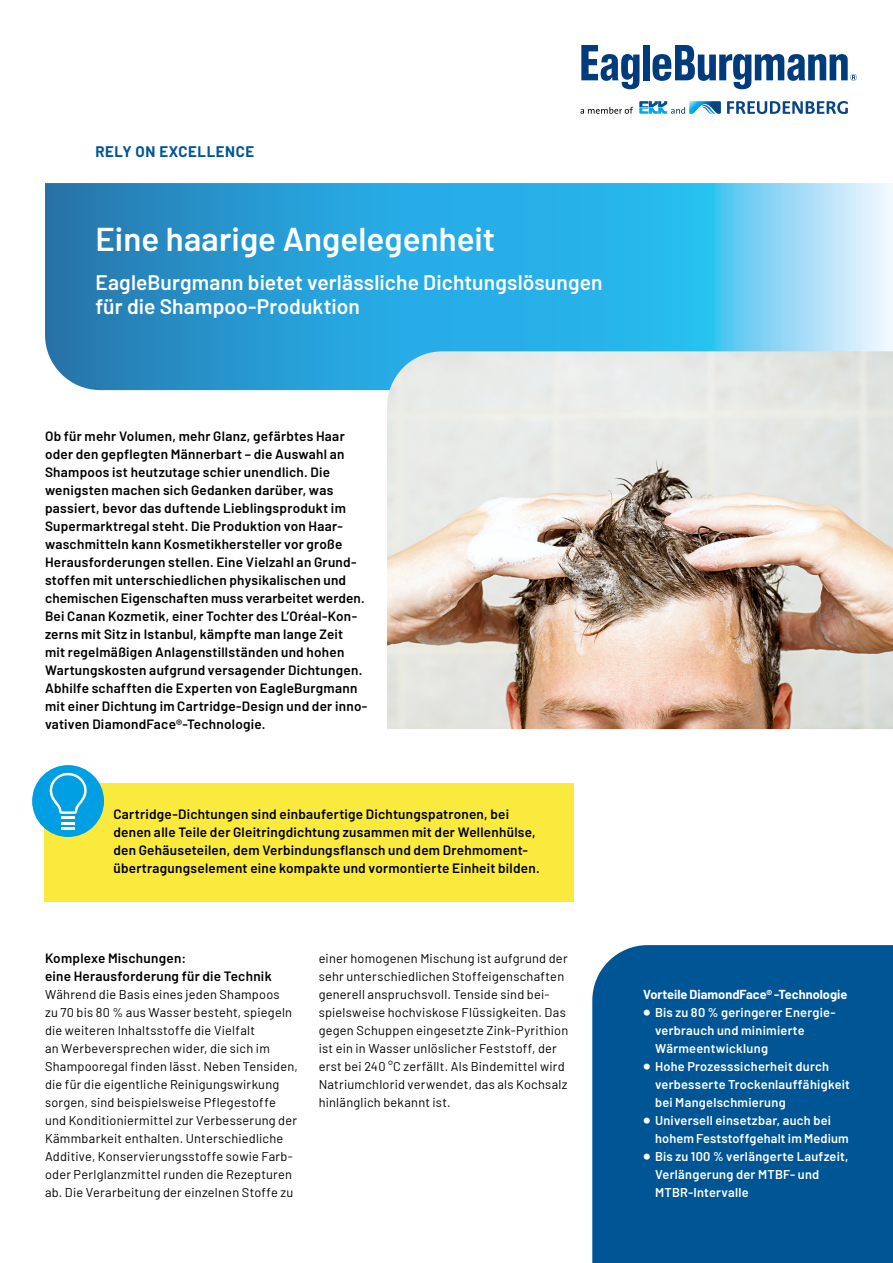
<style>
.page{position:relative;width:893px;height:1263px;background:#fff}
.page>*{position:absolute;margin:0;border:0;box-sizing:border-box;transform-origin:0 0}
.t1{font:600 33px "Barlow";letter-spacing:.005em;color:#fff}
.t2{font:600 21px/24px "Barlow";letter-spacing:.005em;color:#fff}
.t3{font:700 15px "Barlow";letter-spacing:.035em;color:#005594}
.t4{font:600 13.5px/18px "Barlow";letter-spacing:.02em;color:#000}
.t5{font:12.75px/18px "Barlow";letter-spacing:.02em;color:#000}
.t6{font:600 12.75px/18px "Barlow";letter-spacing:.02em;color:#fff}
.t7{font:700 12.75px "Barlow";color:#fff}
.s1{font-size:24px}
</style>
<div class="page">
<svg style="left:581px;top:45px;width:58px;height:44px"></svg>
<div style="left:643px;top:45px;width:6px;height:35px;background:#003c7c"></div>
<svg style="left:652px;top:45px;width:205px;height:44px"></svg>
<svg style="left:580px;top:107px;width:53px;height:7px"></svg>
<svg style="left:727px;top:101px;width:121px;height:13px"></svg>
<svg style="left:639px;top:101px;width:82px;height:13px"></svg>
<svg style="left:45px;top:183px;width:848px;height:207px;background:#3fabdd"></svg>
<div style="left:592px;top:945px;width:301px;height:318px;background:#005594"></div>
<div style="left:45px;top:783px;width:529px;height:118px;background:#faea3d"></div>
<div style="left:32px;top:765px;width:72px;height:72px;background:#009ee3;border-radius:50%"></div>
<hr style="left:61px;top:827px;width:14px;height:3px;background:#fff">
<svg style="left:47px;top:771px;width:40px;height:53px"></svg>
<img style="left:387px;top:351px;width:506px;height:378px">
<p class="t3" style="left:95px;top:141px;width:160px">RELY ON EXCELLENCE</p>
<h1 class="t1" style="left:95px;top:215px;width:401px">Eine haarige Angelegenheit</h1>
<h2 class="t2" style="left:95px;top:269px;width:509px">EagleBurgmann bietet verlässliche Dichtungslösungen für die Shampoo-Produktion</h2>
<p class="t4" style="left:45px;top:426px;width:324px">Ob für mehr Volumen, mehr Glanz, gefärbtes Haar oder den gepflegten Männerbart – die Auswahl an Shampoos ist heutzutage schier unendlich. Die wenigsten machen sich Gedanken darüber, was passiert, bevor das duftende Lieblingsprodukt im Supermarktregal steht. Die Produktion von Haar&shy;waschmitteln kann Kosmetikhersteller vor große Herausforderungen stellen. Eine Vielzahl an Grund&shy;stoffen mit unterschiedlichen physikalischen und chemischen Eigenschaften muss verarbeitet werden.<br>Bei Canan Kozmetik, einer Tochter des L’Oréal-Kon&shy;zerns mit Sitz in Istanbul, kämpfte man lange Zeit<br>mit regelmäßigen Anlagenstillständen und hohen Wartungskosten aufgrund versagender Dichtungen.<br>Abhilfe schafften die Experten von EagleBurgmann mit einer Dichtung im Cartridge-Design und der inno&shy;vativen DiamondFace®-Technologie.</p>
<p class="t4" style="left:113px;top:804px;width:428px">Cartridge-Dichtungen sind einbaufertige Dichtungspatronen, bei denen alle Teile der Gleitringdichtung zusammen mit der Wellenhülse, den Gehäuseteilen, dem Verbindungsflansch und dem Drehmoment&shy;übertragungselement eine kompakte und vormontierte Einheit bilden.</p>
<p class="t4" style="left:45px;top:948px;width:228px">Komplexe Mischungen:<br>eine Herausforderung für die Technik</p>
<p class="t5" style="left:45px;top:984px;width:254px">Während die Basis eines jeden Shampoos<br>zu 70 bis 80 % aus Wasser besteht, spiegeln die weiteren Inhaltsstoffe die Vielfalt<br>an Werbeversprechen wider, die sich im Shampooregal finden lässt. Neben Tensiden, die für die eigentliche Reinigungswirkung sorgen, sind beispielsweise Pflegestoffe und Konditioniermittel zur Verbesserung der Kämmbarkeit enthalten. Unterschiedliche Additive, Konservierungsstoffe sowie Farb&shy;oder Perlglanzmittel runden die Rezepturen ab. Die Verarbeitung der einzelnen Stoffe zu</p>
<p class="t7" style="left:643px;top:985px;width:206px">Vorteile DiamondFace® -Technologie</p>
<p class="t5" style="left:319px;top:948px;width:251px">einer homogenen Mischung ist aufgrund der sehr unterschiedlichen Stoffeigenschaften generell anspruchsvoll. Tenside sind bei&shy;spielsweise hochviskose Flüssigkeiten. Das gegen Schuppen eingesetzte Zink-Pyrithion ist ein in Wasser unlöslicher Feststoff, der erst bei 240 °C zerfällt. Als Bindemittel wird Natriumchlorid verwendet, das als Kochsalz hinlänglich bekannt ist.</p>
<p class="t6" style="left:655px;top:1002px;width:181px;text-indent:-12px"><span class="s1">•</span> Bis zu 80 % geringerer Energie&shy;verbrauch und minimierte<br>Wärmeentwicklung</p>
<p class="t6" style="left:655px;top:1056px;width:196px;text-indent:-12px"><span class="s1">•</span> Hohe Prozesssicherheit durch verbesserte Trockenlauffähigkeit bei Mangelschmierung</p>
<p class="t6" style="left:655px;top:1110px;width:195px;text-indent:-12px"><span class="s1">•</span> Universell einsetzbar, auch bei hohem Feststoffgehalt im Medium</p>
<p class="t6" style="left:655px;top:1146px;width:195px;text-indent:-12px"><span class="s1">•</span> Bis zu 100 % verlängerte Laufzeit,<br>Verlängerung der MTBF- und<br>MTBR-Intervalle</p>
</div>
